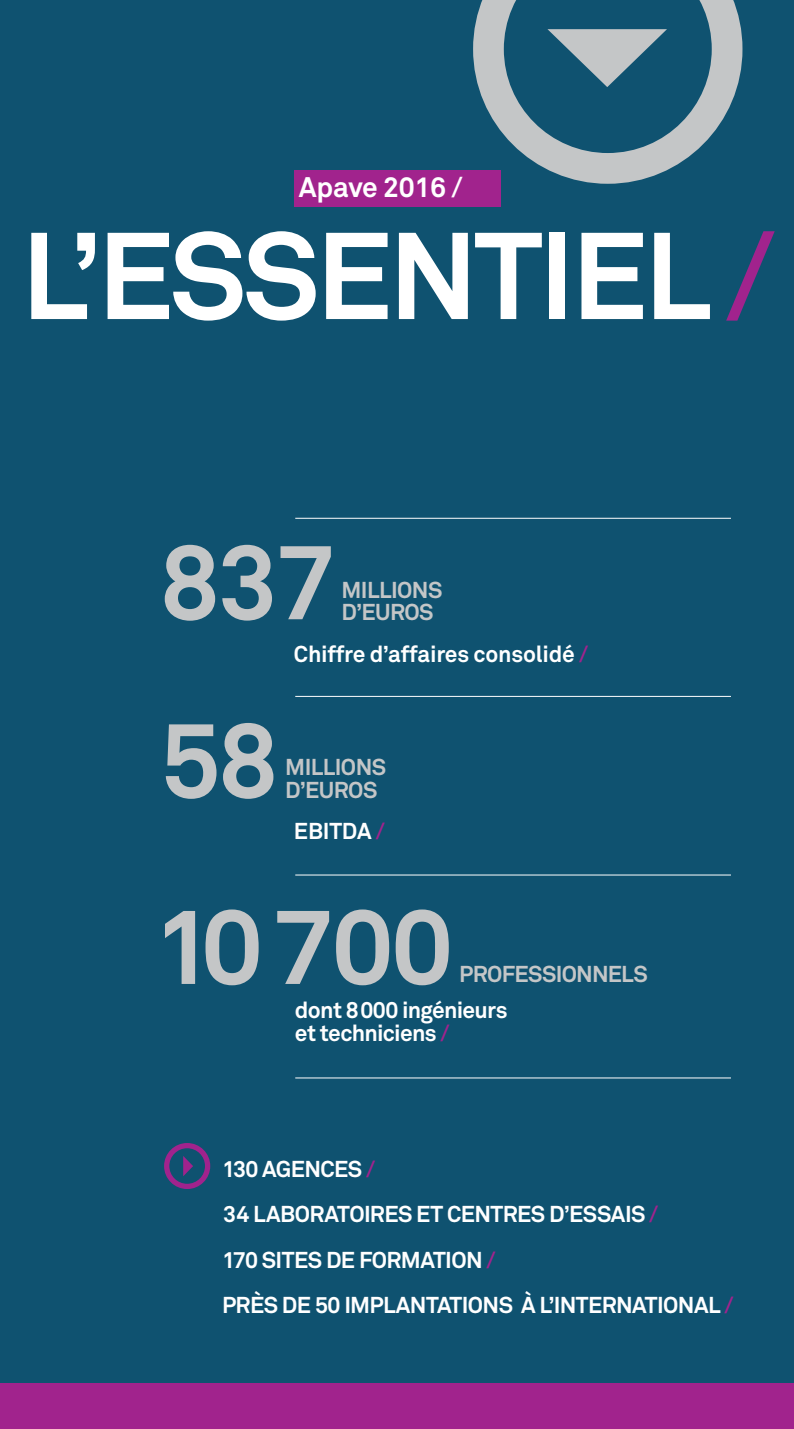
<style>
.page{position:relative;width:794px;height:1429px;background:#fff}
.page>*{position:absolute;margin:0;border:0;box-sizing:border-box;transform-origin:0 0}
.t1{font:700 121.62px "Akkurat";letter-spacing:-.03em;color:#fff}
.t2{font:700 105px "Akkurat";letter-spacing:-.02em;color:#c4c6c7}
.t3{font:700 28px "Akkurat";letter-spacing:-.01em;color:#fff}
.t4{font:700 22.75px/45.5px "Akkurat";letter-spacing:-.025em;color:#fff}
.t5{font:700 22.75px/22.8px "Akkurat";letter-spacing:-.025em;color:#c4c6c7}
.s1{color:#a1238d}
</style>
<div class="page">
<div style="left:0;top:0;width:794px;height:1406px;background:#0f5270"></div>
<div style="left:0;top:1383px;width:794px;height:46px;background:#a1238d"></div>
<div style="left:164px;top:1143px;width:46px;height:46px;border:5px solid #a1238d;border-radius:50%"></div>
<svg style="left:183px;top:1156px;width:10px;height:20px"></svg>
<hr style="left:295px;top:518px;width:436px;height:1px;background:#fff">
<hr style="left:295px;top:696px;width:436px;height:1px;background:#fff">
<hr style="left:295px;top:875px;width:436px;height:1px;background:#fff">
<hr style="left:295px;top:1077px;width:436px;height:1px;background:#fff">
<svg style="left:473px;top:0;width:269px;height:184px"></svg>
<svg style="left:547px;top:29px;width:120px;height:58px"></svg>
<div style="left:294px;top:171px;width:206px;height:36px;background:#a1238d"></div>
<p class="t3" style="left:299px;top:170px;width:165px">Apave 2016 /</p>
<h1 class="t1" style="left:21px;top:199px;width:753px">L’ESSENTIEL<span class="s1">/</span></h1>
<h2 class="t2" style="left:160px;top:516px;width:177px">837</h2>
<p class="t5" style="left:341px;top:578px;width:102px">MILLIONS<br>D’EUROS</p>
<p class="t4" style="left:294px;top:631px;width:295px">Chiffre d’affaires consolidé <span class="s1">/</span></p>
<h2 class="t2" style="left:160px;top:694px;width:119px">58</h2>
<p class="t5" style="left:285px;top:755px;width:102px">MILLIONS<br>D’EUROS</p>
<p class="t4" style="left:294px;top:808px;width:92px">EBITDA <span class="s1">/</span></p>
<h2 class="t2" style="left:152px;top:881px;width:302px">10700</h2>
<p class="t5" style="left:459px;top:962px;width:190px">PROFESSIONNELS</p>
<p class="t4" style="left:295px;top:998px;width:214px;line-height:22.8px">dont 8000 ingénieurs et techniciens <span class="s1">/</span></p>
<p class="t4" style="left:222px;top:1146px;width:513px">130 AGENCES <span class="s1">/<br></span>34 LABORATOIRES ET CENTRES D’ESSAIS <span class="s1">/<br></span>170 SITES DE FORMATION <span class="s1">/<br></span>PRÈS DE 50 IMPLANTATIONS À L’INTERNATIONAL <span class="s1">/</span></p>
</div>
